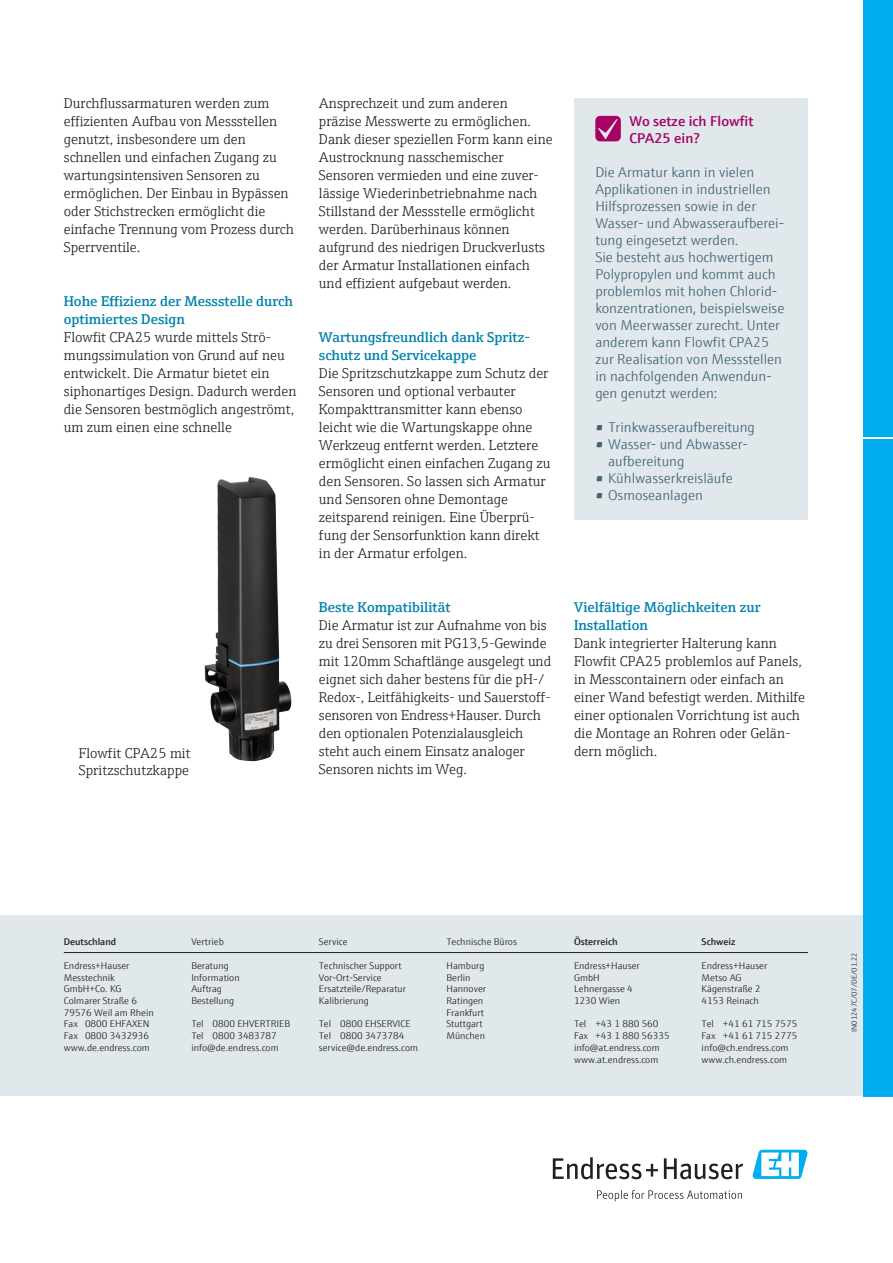
<style>
.page{position:relative;width:893px;height:1263px;background:#fff}
.page>*{position:absolute;margin:0;border:0;box-sizing:border-box;transform-origin:0 0}
.t1{font:300 14.25px/18px "E+H Serif";color:#231f20}
.t2{font:300 14.25px/17px "E+H Sans";color:#446472}
.t3{font:600 14.25px/18px "E+H Serif";color:#0081ad}
.t4{font:600 14.25px/17px "E+H Sans";color:#a70164}
.t5{font:300 9.75px/11.7px "E+H Sans";color:#231f20}
.t6{font:600 9.75px "E+H Sans";color:#231f20}
.t7{font:300 7.5px "E+H Sans";color:#231f20}
</style>
<div class="page">
<div style="left:863px;top:0;width:30px;height:437px;background:#00aeef"></div>
<div style="left:863px;top:439px;width:30px;height:657px;background:#00aeef"></div>
<svg style="left:553px;top:1157px;width:105px;height:22px"></svg>
<svg style="left:664px;top:1158px;width:79px;height:21px"></svg>
<svg style="left:597px;top:1190px;width:145px;height:11px"></svg>
<svg style="left:752px;top:1150px;width:56px;height:29px"></svg>
<div style="left:0;top:915px;width:863px;height:181px;background:#e0e8ec"></div>
<div style="left:574px;top:99px;width:234px;height:421px;background:#e0e8ec"></div>
<svg style="left:595px;top:116px;width:26px;height:25px"></svg>
<hr style="left:64px;top:952px;width:744px;height:1px;background:#231f20">
<img style="left:204px;top:477px;width:88px;height:285px">
<p class="t1" style="left:64px;top:93px;width:232px">Durchflussarmaturen werden zum effizienten Aufbau von Messstellen genutzt, insbesondere um den schnellen und einfachen Zugang zu wartungsintensiven Sensoren zu ermöglichen. Der Einbau in Bypässen oder Stichstrecken ermöglicht die einfache Trennung vom Prozess durch<br>Sperrventile.</p>
<p class="t3" style="left:64px;top:291px;width:231px">Hohe Effizienz der Messstelle durch optimiertes Design</p>
<p class="t1" style="left:64px;top:327px;width:234px">Flowfit CPA25 wurde mittels Strö&shy;mungssimulation von Grund auf neu entwickelt. Die Armatur bietet ein siphonartiges Design. Dadurch werden die Sensoren bestmöglich angeströmt, um zum einen eine schnelle</p>
<p class="t1" style="left:79px;top:744px;width:113px;line-height:17px">Flowfit CPA25 mit<br>Spritzschutzkappe</p>
<p class="t1" style="left:319px;top:93px;width:235px">Ansprechzeit und zum anderen präzise Messwerte zu ermöglichen.<br>Dank dieser speziellen Form kann eine Austrocknung nasschemischer Sensoren vermieden und eine zuver&shy;lässige Wiederinbetriebnahme nach Stillstand der Messstelle ermöglicht werden. Darüberhinaus können aufgrund des niedrigen Druckverlusts der Armatur Installationen einfach und effizient aufgebaut werden.</p>
<p class="t3" style="left:319px;top:327px;width:213px">Wartungsfreundlich dank Spritz&shy;schutz und Servicekappe</p>
<p class="t1" style="left:319px;top:363px;width:233px">Die Spritzschutzkappe zum Schutz der Sensoren und optional verbauter Kompakttransmitter kann ebenso leicht wie die Wartungskappe ohne Werkzeug entfernt werden. Letztere ermöglicht einen einfachen Zugang zu den Sensoren. So lassen sich Armatur und Sensoren ohne Demontage zeitsparend reinigen. Eine Überprü&shy;fung der Sensorfunktion kann direkt in der Armatur erfolgen.</p>
<p class="t3" style="left:319px;top:597px;width:133px">Beste Kompatibilität</p>
<p class="t1" style="left:319px;top:615px;width:234px">Die Armatur ist zur Aufnahme von bis zu drei Sensoren mit PG13,5-Gewinde mit 120mm Schaftlänge ausgelegt und eignet sich daher bestens für die pH-/ Redox-, Leitfähigkeits- und Sauerstoff&shy;sensoren von Endress+Hauser. Durch den optionalen Potenzialausgleich steht auch einem Einsatz analoger Sensoren nichts im Weg.</p>
<p class="t4" style="left:629px;top:111px;width:125px">Wo setze ich Flowfit<br>CPA25 ein?</p>
<p class="t2" style="left:595px;top:163px;width:191px">Die Armatur kann in vielen<br>Applikationen in industriellen<br>Hilfsprozessen sowie in der<br>Wasser- und Abwasseraufberei&shy;tung eingesetzt werden.<br>Sie besteht aus hochwertigem<br>Polypropylen und kommt auch problemlos mit hohen Chlorid&shy;konzentrationen, beispielsweise von Meerwasser zurecht. Unter anderem kann Flowfit CPA25 zur Realisation von Messstellen in nachfolgenden Anwendun&shy;gen genutzt werden:</p>
<p class="t2" style="left:595px;top:418px;width:161px">• Trinkwasseraufbereitung</p>
<p class="t2" style="left:608px;top:435px;width:141px;text-indent:-13px">• Wasser- und Abwasser&shy;aufbereitung</p>
<p class="t2" style="left:595px;top:469px;width:139px">• Kühlwasserkreisläufe</p>
<p class="t2" style="left:595px;top:486px;width:109px">• Osmoseanlagen</p>
<p class="t3" style="left:574px;top:597px;width:188px">Vielfältige Möglichkeiten zur<br>Installation</p>
<p class="t1" style="left:574px;top:633px;width:232px">Dank integrierter Halterung kann Flowfit CPA25 problemlos auf Panels, in Messcontainern oder einfach an einer Wand befestigt werden. Mithilfe einer optionalen Vorrichtung ist auch die Montage an Rohren oder Gelän&shy;dern möglich.</p>
<p class="t6" style="left:64px;top:935px;width:54px">Deutschland</p>
<p class="t5" style="left:64px;top:959px;width:92px">Endress+Hauser<br>Messtechnik<br>GmbH+Co. KG<br>Colmarer Straße 6<br>79576 Weil am Rhein<br>Fax 0800 EHFAXEN<br>Fax 0800 3432936 www.de.endress.com</p>
<p class="t5" style="left:191px;top:935px;width:34px">Vertrieb</p>
<p class="t5" style="left:191px;top:959px;width:50px">Beratung<br>Information<br>Auftrag<br>Bestellung</p>
<p class="t5" style="left:191px;top:1017px;width:100px">Tel 0800 EHVERTRIEB<br>Tel 0800 3483787 info@de.endress.com</p>
<p class="t5" style="left:319px;top:935px;width:30px">Service</p>
<p class="t5" style="left:319px;top:959px;width:89px">Technischer Support<br>Vor-Ort-Service<br>Ersatzteile/Reparatur<br>Kalibrierung</p>
<p class="t5" style="left:319px;top:1017px;width:101px">Tel 0800 EHSERVICE<br>Tel 0800 3473784 service@de.endress.com</p>
<p class="t5" style="left:446px;top:935px;width:72px">Technische Büros</p>
<p class="t5" style="left:446px;top:959px;width:41px">Hamburg<br>Berlin<br>Hannover<br>Ratingen<br>Frankfurt<br>Stuttgart<br>München</p>
<p class="t6" style="left:574px;top:935px;width:45px">Österreich</p>
<p class="t5" style="left:574px;top:959px;width:67px">Endress+Hauser<br>GmbH<br>Lehnergasse 4<br>1230 Wien</p>
<p class="t5" style="left:574px;top:1017px;width:97px">Tel +43 1 880 560<br>Fax +43 1 880 56335 info@at.endress.com www.at.endress.com</p>
<p class="t6" style="left:702px;top:935px;width:35px">Schweiz</p>
<p class="t5" style="left:702px;top:959px;width:67px">Endress+Hauser<br>Metso AG<br>Kägenstraße 2<br>4153 Reinach</p>
<p class="t5" style="left:702px;top:1017px;width:97px">Tel +41 61 715 7575<br>Fax +41 61 715 2775 info@ch.endress.com www.ch.endress.com</p>
<p class="t7" style="left:849px;top:1032px;width:81px;rotate:-90deg">IN01247C/07/DE/01.22</p>
</div>
